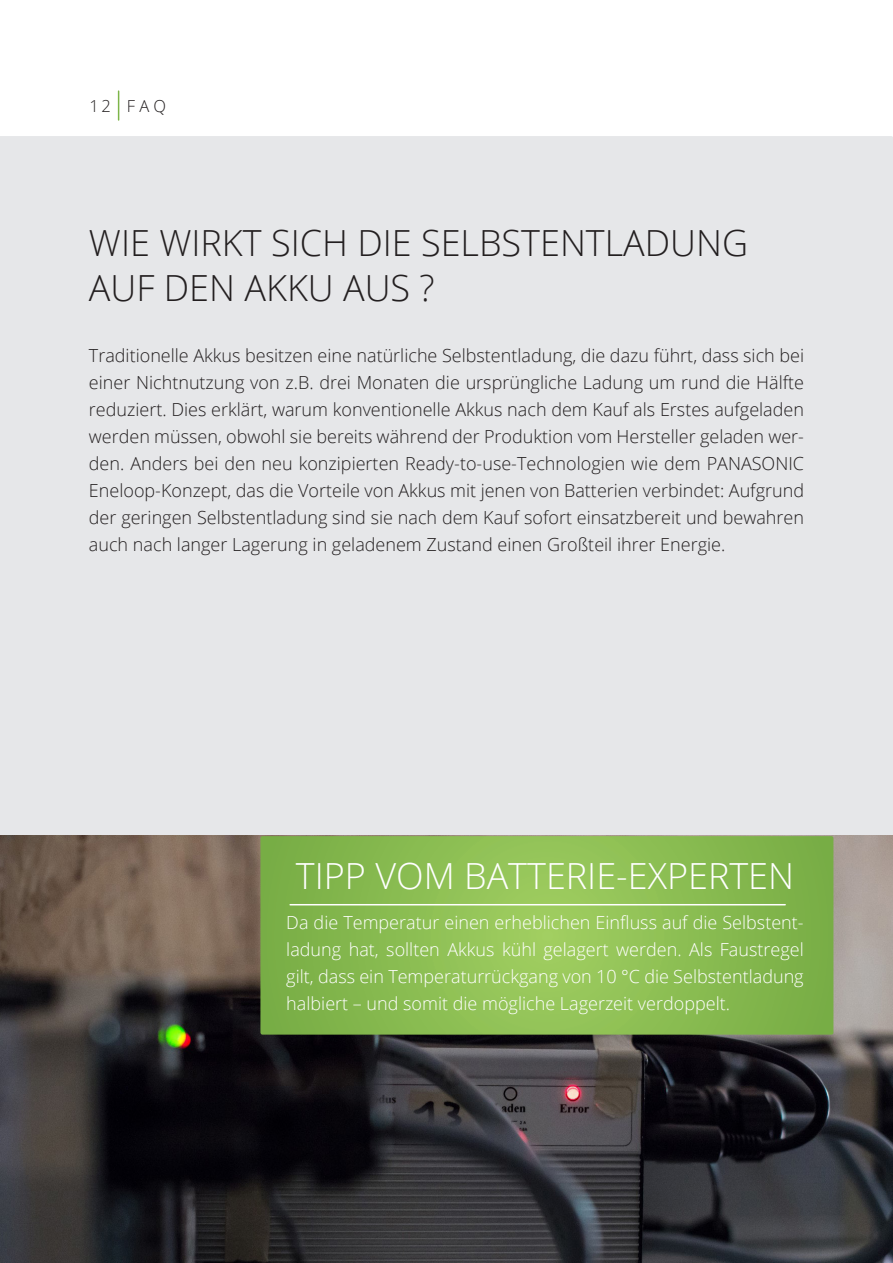
<style>
.page{position:relative;width:893px;height:1263px;background:#fff}
.page>*{position:absolute;margin:0;border:0;box-sizing:border-box;transform-origin:0 0}
.t1{font:300 36px/45px "Open Sans";color:#231f20}
.t2{font:300 36px "Open Sans";color:#fff}
.t3{font:300 18px/27px "Open Sans";color:#231f20;text-align:justify}
.t4{font:300 18px/27px "Open Sans";color:#fff;text-align:justify}
.t5{font:300 16.5px "Open Sans";color:#231f20}
</style>
<div class="page">
<div style="left:0;top:136px;width:893px;height:700px;background:#e6e7e9"></div>
<img style="left:0;top:836px;width:893px;height:427px">
<svg style="left:260px;top:836px;width:573px;height:199px;background:#89bb51"></svg>
<svg style="left:118px;top:91px;width:1px;height:29px"></svg>
<hr style="left:290px;top:904px;width:495px;height:1px;background:#fff">
<p class="t5" style="left:90px;top:97px;width:78px">12 FAQ</p>
<h1 class="t1" style="left:89px;top:221px;width:661px">WIE WIRKT SICH DIE SELBSTENTLADUNG<br>AUF DEN AKKU AUS ?</h1>
<p class="t3" style="left:89px;top:342px;width:717px">Traditionelle Akkus besitzen eine natürliche Selbstentladung, die dazu führt, dass sich bei einer Nichtnutzung von z.B. drei Monaten die ursprüngliche Ladung um rund die Hälfte reduziert. Dies erklärt, warum konventionelle Akkus nach dem Kauf als Erstes aufgeladen werden müssen, obwohl sie bereits während der Produktion vom Hersteller geladen wer&shy;den. Anders bei den neu konzipierten Ready-to-use-Technologien wie dem PANASONIC Eneloop-Konzept, das die Vorteile von Akkus mit jenen von Batterien verbindet: Aufgrund der geringen Selbstentladung sind sie nach dem Kauf sofort einsatzbereit und bewahren auch nach langer Lagerung in geladenem Zustand einen Großteil ihrer Energie.</p>
<h1 class="t2" style="left:296px;top:855px;width:500px">TIPP VOM BATTERIE-EXPERTEN</h1>
<p class="t4" style="left:286px;top:909px;width:519px">Da die Temperatur einen erheblichen Einfluss auf die Selbstent&shy;ladung hat, sollten Akkus kühl gelagert werden. Als Faustregel gilt, dass ein Temperaturrückgang von 10 °C die Selbstentladung halbiert – und somit die mögliche Lagerzeit verdoppelt.</p>
</div>
